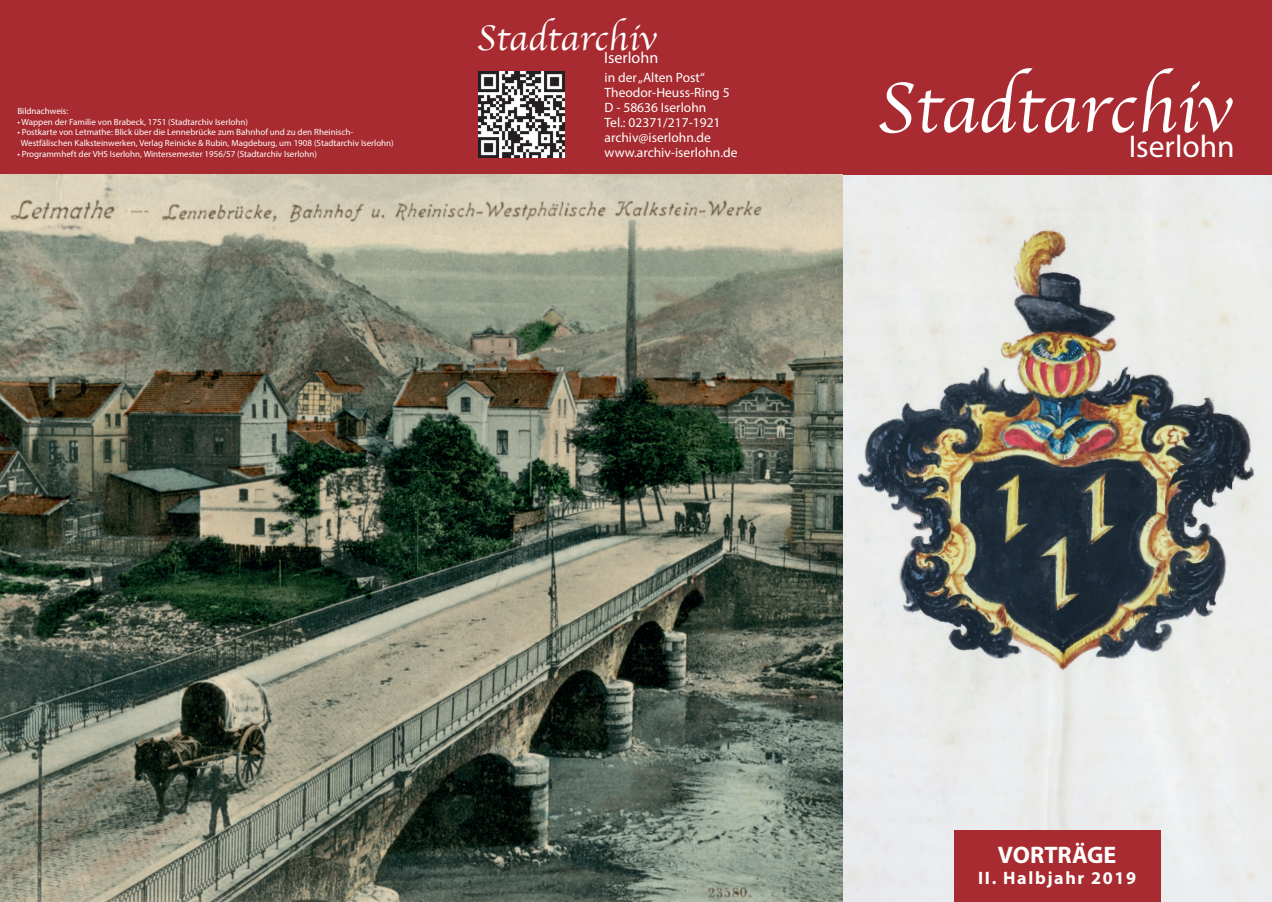
<style>
.page{position:relative;width:1272px;height:902px;background:#fff}
.page>*{position:absolute;margin:0;border:0;box-sizing:border-box;transform-origin:0 0}
.t1{font:73.5px "Apple Chancery";color:#fff}
.t2{font:37.2px "Apple Chancery";color:#fff}
.t3{font:31.5px "Myriad Pro";color:#fff}
.t4{font:700 24px "Myriad Pro";color:#fff}
.t5{font:700 18px "Myriad Pro";letter-spacing:.09em;color:#fff}
.t6{font:16.05px "Myriad Pro";color:#fff}
.t7{font:13.5px/15px "Myriad Pro";color:#fff}
.t8{font:9px/10.8px "Myriad Pro";color:#fff}
</style>
<div class="page">
<img style="left:842px;top:174px;width:429px;height:727px">
<div style="left:0;top:0;width:1271px;height:174px;background:#a72b30"></div>
<img style="left:478px;top:71px;width:87px;height:86px">
<div style="left:954px;top:830px;width:206px;height:71px;background:#a72b30"></div>
<img style="left:0;top:174px;width:842px;height:727px">
<p class="t8" style="left:17px;top:105px;width:53px">Bildnachweis:</p>
<p class="t8" style="left:17px;top:116px;width:232px">• Wappen der Familie von Brabeck, 1751 (Stadtarchiv Iserlohn)</p>
<p class="t8" style="left:21px;top:127px;width:374px;text-indent:-3px">• Postkarte von Letmathe: Blick über die Lennebrücke zum Bahnhof und zu den Rheinisch-<br>Westfälischen Kalksteinwerken, Verlag Reinicke &amp; Rubin, Magdeburg, um 1908 (Stadtarchiv Iserlohn)</p>
<p class="t8" style="left:17px;top:148px;width:301px">• Programmheft der VHS Iserlohn, Wintersemester 1956/57 (Stadtarchiv Iserlohn)</p>
<h2 class="t2" style="left:476px;top:8px;width:181px">Stadtarchiv</h2>
<h3 class="t6" style="left:604px;top:48px;width:56px">Iserlohn</h3>
<h3 class="t7" style="left:604px;top:70px;width:134px">in der „Alten Post“<br>Theodor-Heuss-Ring 5<br>D - 58636 Iserlohn<br>Tel.: 02371/217-1921 archiv@iserlohn.de www.archiv-iserlohn.de</h3>
<h1 class="t1" style="left:876px;top:50px;width:356px">Stadtarchiv</h1>
<h3 class="t3" style="left:1128px;top:127px;width:107px">Iserlohn</h3>
<h3 class="t4" style="left:997px;top:839px;width:120px">VORTRÄGE</h3>
<h3 class="t5" style="left:978px;top:866px;width:159px">II. Halbjahr 2019</h3>
</div>
